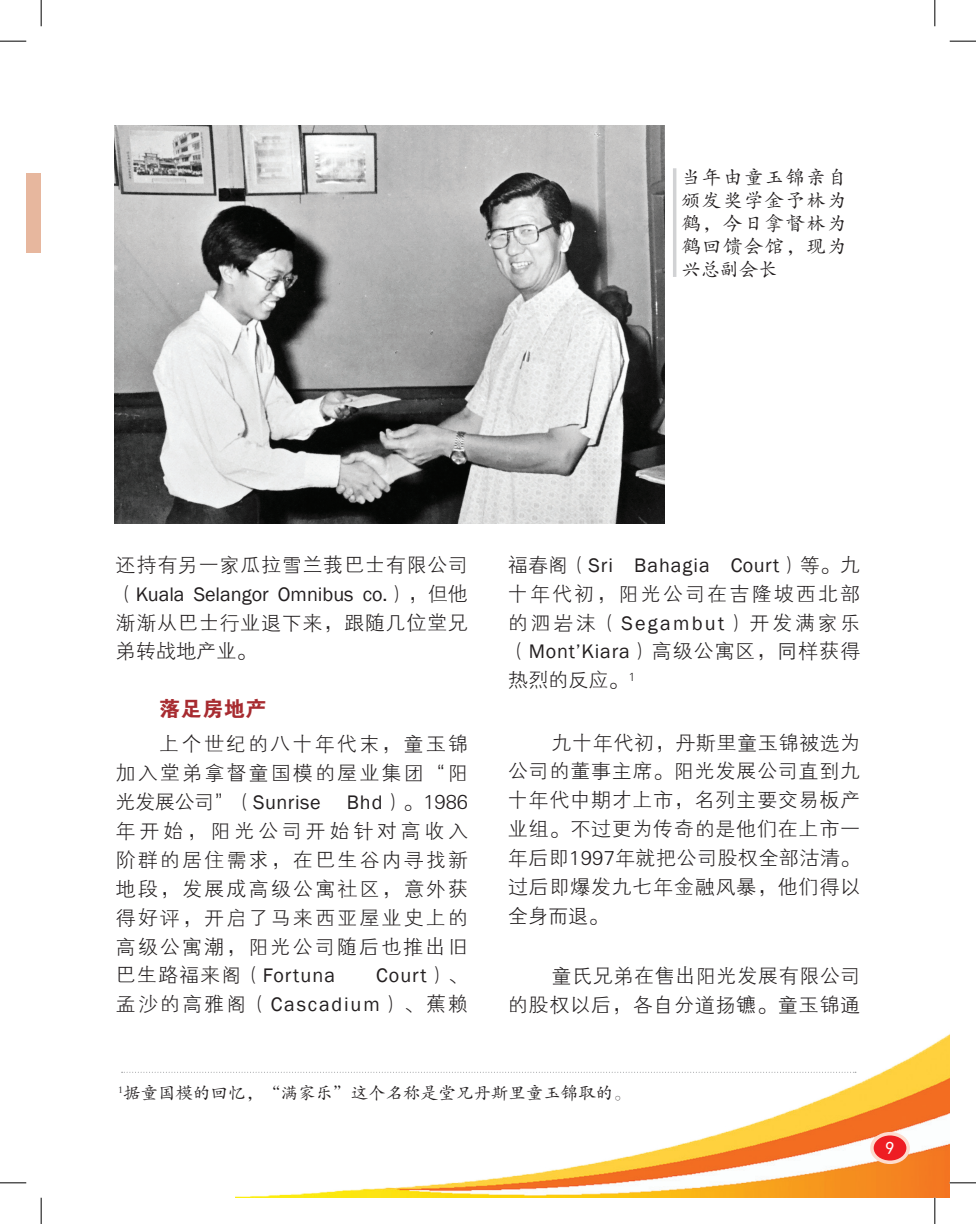
<style>
.page{position:relative;width:976px;height:1224px;background:#fff}
.page>*{position:absolute;margin:0;border:0;box-sizing:border-box;transform-origin:0 0}
.t1{font:21px "FZDHTK GBK1 0";letter-spacing:.025em;color:#a72b30}
.t2{font:20.12px/28.9px "FZXH1 K GBK1 0";letter-spacing:.03em;color:#231f20;text-align:justify}
.t3{font:20.12px/28.9px "Franklin Gothic";letter-spacing:.05em;color:#231f20;text-align:right}
.t4{font:19.25px/23.1px "FZKTK GBK1 0";letter-spacing:.085em;color:#231f20;text-align:justify}
.t5{font:17.5px "FZKTK GBK1 0";color:#231f20}
.t6{font:17.5px "Sim Hei";color:#fff}
.s1{font-family:"Franklin Gothic"}
.s2{font-family:"FZXH1 K GBK1 0"}
</style>
<div class="page">
<img style="left:235px;top:1034px;width:714px;height:163px">
<div style="left:871px;top:1133px;width:36px;height:29px;background:#ee1d23;border-radius:50%"></div>
<div style="left:869px;top:1131px;width:40px;height:32px;border:4px solid #fddcce;border-radius:50%"></div>
<div style="left:26px;top:173px;width:15px;height:79px;background:#e7b79e"></div>
<svg style="left:673px;top:168px;width:3px;height:109px"></svg>
<svg style="left:121px;top:1071px;width:734px;height:1px"></svg>
<img style="left:115px;top:125px;width:549px;height:398px">
<svg style="left:0;top:41px;width:26px;height:1px"></svg>
<svg style="left:949px;top:41px;width:26px;height:1px"></svg>
<svg style="left:0;top:1182px;width:26px;height:1px"></svg>
<svg style="left:949px;top:1182px;width:26px;height:1px"></svg>
<svg style="left:41px;top:0;width:1px;height:26px"></svg>
<svg style="left:41px;top:1197px;width:1px;height:26px"></svg>
<svg style="left:934px;top:0;width:1px;height:26px"></svg>
<svg style="left:934px;top:1197px;width:1px;height:26px"></svg>
<p class="t4" style="left:681px;top:166px;width:167px">当年由童玉锦亲自颁发奖学金予林为鹤，今日拿督林为鹤回馈会馆，现为兴总副会长</p>
<p class="t2" style="left:116px;top:551px;width:354px">还持有另一家瓜拉雪兰莪巴士有限公司（<span class="s1">Kuala Selangor Omnibus co.</span>），但他渐渐从巴士行业退下来，跟随几位堂兄弟转战地产业。</p>
<p class="t1" style="left:159px;top:697px;width:109px">落足房地产</p>
<p class="t2" style="left:116px;top:730px;width:354px;text-indent:44px">上个世纪的八十年代末，童玉锦加入堂弟拿督童国模的屋业集团“阳光发展公司”（<span class="s1">Sunrise</span></p>
<p class="t2" style="left:116px;top:788px;width:354px;text-indent:231px"><span class="s1">Bhd</span>）。1986年开始，阳光公司开始针对高收入阶群的居住需求，在巴生谷内寻找新地段，发展成高级公寓社区，意外获得好评，开启了马来西亚屋业史上的高级公寓潮，阳光公司随后也推出旧巴生路福来阁（<span class="s1">Fortuna</span></p>
<p class="t3" style="left:116px;top:961px;width:354px">Court<span class="s2">）、<br>孟沙的高雅阁（</span>Cascadium<span class="s2">）、蕉赖</span></p>
<p class="t2" style="left:507px;top:551px;width:354px">福春阁（<span class="s1">Sri Bahagia Court</span>）等。九十年代初，阳光公司在吉隆坡西北部的泗岩沫（<span class="s1">Segambut</span>）开发满家乐（<span class="s1">Mont’Kiara</span>）高级公寓区，同样获得热烈的反应。<sup>1</sup></p>
<p class="t2" style="left:507px;top:728px;width:354px;text-indent:44px">九十年代初，丹斯里童玉锦被选为公司的董事主席。阳光发展公司直到九十年代中期才上市，名列主要交易板产业组。不过更为传奇的是他们在上市一年后即1997年就把公司股权全部沽清。过后即爆发九七年金融风暴，他们得以全身而退。</p>
<p class="t2" style="left:507px;top:962px;width:354px;text-align:right">童氏兄弟在售出阳光发展有限公司<br>的股权以后，各自分道扬镳。童玉锦通</p>
<p class="t5" style="left:118px;top:1083px;width:514px"><sup>1</sup>据童国模的回忆，“满家乐”这个名称是堂兄丹斯里童玉锦取的。</p>
<p class="t6" style="left:885px;top:1139px;width:10px">9</p>
</div>
